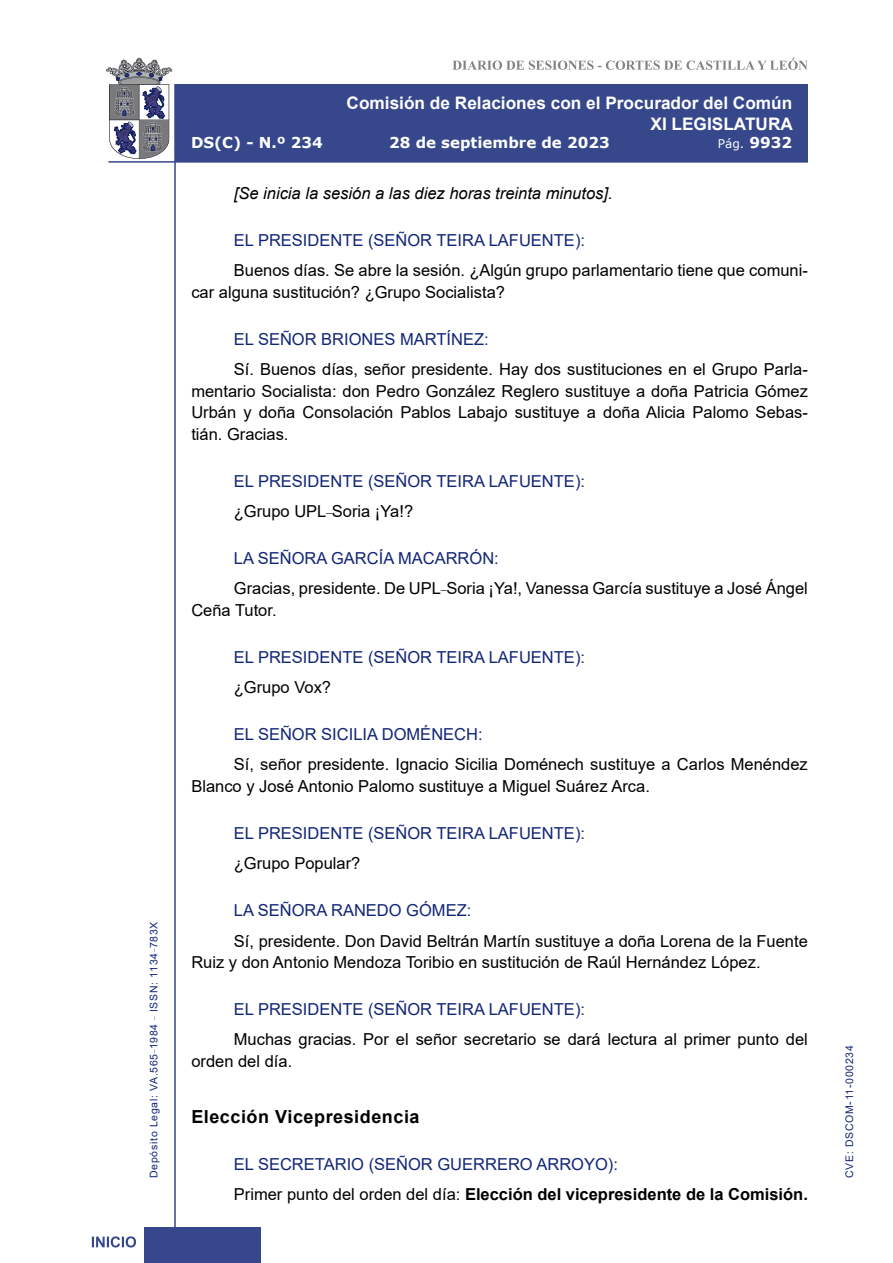
<style>
.page{position:relative;width:893px;height:1263px;background:#fff}
.page>*{position:absolute;margin:0;border:0;box-sizing:border-box;transform-origin:0 0}
.MarcadorPrimerNivel{font:700 18px "Arial";letter-spacing:.03em;color:#000}
.t1{font:700 17.25px/20.7px "Arial";color:#fff;text-align:right}
.t2{font:16.5px/21.6px "Arial";color:#000}
.Orador{font:16.5px "Arial";color:#122678}
.t3{font:700 16.5px "Arial";color:#000}
.t4{font:italic 16.5px "Arial";color:#000}
.t5{font:700 15px "Verdana";color:#fff}
.t6{font:12px "Verdana";color:#fff}
.t7{font:10.5px "Arial";letter-spacing:.065em;color:#122678}
.s1{font-weight:700;font-size:15px}
.s2{font-weight:400}
</style>
<div class="page">
<svg style="left:452px;top:58px;width:356px;height:12px"></svg>
<hr style="left:174px;top:84px;width:2px;height:1179px;background:#36478c">
<div style="left:144px;top:1227px;width:117px;height:36px;background:#36478c"></div>
<div style="left:175px;top:84px;width:633px;height:78px;background:#36478c"></div>
<hr style="left:108px;top:161px;width:700px;height:2px;background:#36478c">
<svg style="left:92px;top:1236px;width:44px;height:11px"></svg>
<svg style="left:106px;top:58px;width:66px;height:101px"></svg>
<p class="t7" style="left:146px;top:1178px;width:258px;rotate:-90deg">Depósito Legal: VA.565<sup>_</sup>1984 <sup>_</sup> ISSN: 1134<sup>_</sup>783X</p>
<p class="t1" style="left:347px;top:93px;width:448px">Comisión de Relaciones con el Procurador del Común<br>XI LEGISLATURA</p>
<p class="t5" style="left:191px;top:132px;width:133px">DS(C) - N.º 234</p>
<p class="t5" style="left:389px;top:132px;width:222px">28 de septiembre de 2023</p>
<p class="t6" style="left:718px;top:135px;width:76px">Pág. <span class="s1">9932</span></p>
<p class="t4" style="left:234px;top:183px;width:380px">[Se inicia la sesión a las diez horas treinta minutos].</p>
<p class="Orador" style="left:234px;top:229px;width:353px">EL PRESIDENTE (SEÑOR TEIRA LAFUENTE):</p>
<p class="t2" style="left:191px;top:260px;width:618px;text-indent:43px">Buenos días. Se abre la sesión. ¿Algún grupo parlamentario tiene que comuni&shy;car alguna sustitución? ¿Grupo Socialista?</p>
<p class="Orador" style="left:234px;top:328px;width:256px">EL SEÑOR BRIONES MARTÍNEZ:</p>
<p class="t2" style="left:191px;top:358px;width:618px;text-align:justify;text-indent:43px">Sí. Buenos días, señor presidente. Hay dos sustituciones en el Grupo Parla&shy;mentario Socialista: don Pedro González Reglero sustituye a doña Patricia Gómez Urbán y doña Consolación Pablos Labajo sustituye a doña Alicia Palomo Sebas&shy;tián. Gracias.</p>
<p class="Orador" style="left:234px;top:470px;width:353px">EL PRESIDENTE (SEÑOR TEIRA LAFUENTE):</p>
<p class="t2" style="left:234px;top:500px;width:181px">¿Grupo UPL<sup>_</sup>Soria ¡Ya!?</p>
<p class="Orador" style="left:234px;top:547px;width:266px">LA SEÑORA GARCÍA MACARRÓN:</p>
<p class="t2" style="left:191px;top:578px;width:618px;text-indent:43px">Gracias, presidente. De UPL<sup>_</sup>Soria ¡Ya!, Vanessa García sustituye a José Ángel<br>Ceña Tutor.</p>
<p class="Orador" style="left:234px;top:646px;width:353px">EL PRESIDENTE (SEÑOR TEIRA LAFUENTE):</p>
<p class="t2" style="left:234px;top:676px;width:99px">¿Grupo Vox?</p>
<p class="Orador" style="left:234px;top:723px;width:250px">EL SEÑOR SICILIA DOMÉNECH:</p>
<p class="t2" style="left:191px;top:754px;width:618px;text-indent:43px">Sí, señor presidente. Ignacio Sicilia Doménech sustituye a Carlos Menéndez<br>Blanco y José Antonio Palomo sustituye a Miguel Suárez Arca.</p>
<p class="Orador" style="left:234px;top:822px;width:353px">EL PRESIDENTE (SEÑOR TEIRA LAFUENTE):</p>
<p class="t2" style="left:234px;top:853px;width:128px">¿Grupo Popular?</p>
<p class="Orador" style="left:234px;top:899px;width:239px">LA SEÑORA RANEDO GÓMEZ:</p>
<p class="t2" style="left:191px;top:930px;width:618px;text-indent:43px">Sí, presidente. Don David Beltrán Martín sustituye a doña Lorena de la Fuente<br>Ruiz y don Antonio Mendoza Toribio en sustitución de Raúl Hernández López.</p>
<p class="Orador" style="left:234px;top:998px;width:353px">EL PRESIDENTE (SEÑOR TEIRA LAFUENTE):</p>
<p class="t2" style="left:191px;top:1029px;width:618px;text-indent:43px">Muchas gracias. Por el señor secretario se dará lectura al primer punto del orden del día.</p>
<p class="MarcadorPrimerNivel" style="left:191px;top:1104px;width:230px">Elección Vicepresidencia</p>
<p class="Orador" style="left:234px;top:1153px;width:386px">EL SECRETARIO (SEÑOR GUERRERO ARROYO):</p>
<p class="t3" style="left:234px;top:1183px;width:576px"><span class="s2">Primer punto del orden del día:</span> Elección del vicepresidente de la Comisión.</p>
<p class="t7" style="left:842px;top:1178px;width:134px;rotate:-90deg">CVE: DSCOM-11-000234</p>
</div>
